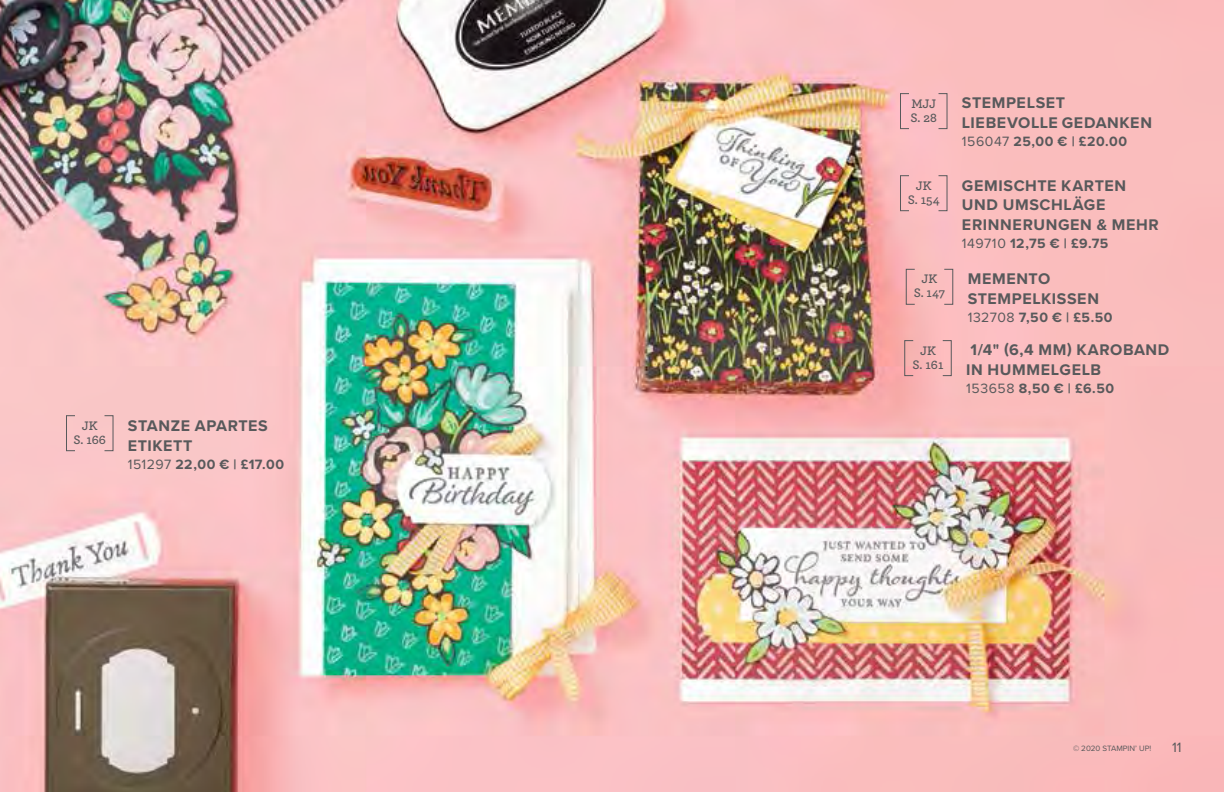
<style>
.page{position:relative;width:1224px;height:792px;background:#fff}
.page>*{position:absolute;margin:0;border:0;box-sizing:border-box;transform-origin:0 0}
.t1{font:700 16px/20px "Proxima Nova";letter-spacing:.04em;color:#58595b}
.t2{font:700 14px "Proxima Nova";letter-spacing:.04em;color:#58595b}
.t3{font:14px "Proxima Nova";color:#58595b}
.t4{font:600 13px/14px "Archer";color:#58595b;text-align:center}
.t5{font:8px "Proxima Nova";color:#58595b}
.s1{font-weight:400}
</style>
<div class="page">
<img style="left:0;top:0;width:1224px;height:792px">
<div style="left:66px;top:415px;width:10px;height:36px;border:1px solid #58595b"></div>
<div style="left:904px;top:340px;width:10px;height:36px;border:1px solid #58595b"></div>
<div style="left:942px;top:340px;width:10px;height:36px;border:1px solid #58595b"></div>
<div style="left:900px;top:93px;width:10px;height:36px;border:1px solid #58595b"></div>
<div style="left:900px;top:175px;width:10px;height:36px;border:1px solid #58595b"></div>
<div style="left:906px;top:269px;width:9px;height:36px;border:1px solid #58595b"></div>
<div style="left:944px;top:269px;width:9px;height:36px;border:1px solid #58595b"></div>
<p class="t4" style="left:73px;top:418px;width:34px">JK<br>S. 166</p>
<p class="t1" style="left:128px;top:415px;width:141px">STANZE APARTES<br>ETIKETT</p>
<p class="t2" style="left:128px;top:453px;width:158px"><span class="s1">151297</span> 22,00 € | £17.00</p>
<p class="t4" style="left:911px;top:96px;width:28px;text-align:left">MJJ<br>S. 28</p>
<p class="t1" style="left:962px;top:93px;width:192px">STEMPELSET<br>LIEBEVOLLE GEDANKEN</p>
<p class="t2" style="left:962px;top:131px;width:167px"><span class="s1">156047</span> 25,00 € | £20.00</p>
<p class="t4" style="left:908px;top:178px;width:33px">JK<br>S. 154</p>
<p class="t1" style="left:962px;top:175px;width:198px">GEMISCHTE KARTEN<br>UND UMSCHLÄGE<br>ERINNERUNGEN &amp; MEHR</p>
<p class="t2" style="left:962px;top:233px;width:148px"><span class="s1">149710</span> 12,75 € | £9.75</p>
<p class="t4" style="left:914px;top:271px;width:33px">JK<br>S. 147</p>
<p class="t1" style="left:968px;top:268px;width:133px">MEMENTO<br>STEMPELKISSEN</p>
<p class="t2" style="left:968px;top:307px;width:146px"><span class="s1">132708</span> 7,50 € | £5.50</p>
<p class="t4" style="left:913px;top:343px;width:32px">JK<br>S. 161</p>
<p class="t1" style="left:966px;top:340px;width:205px">1/4" (6,4 MM) KAROBAND<br>IN HUMMELGELB</p>
<p class="t2" style="left:966px;top:378px;width:150px"><span class="s1">153658</span> 8,50 € | £6.50</p>
<p class="t5" style="left:1073px;top:742px;width:80px">© 2020 STAMPIN’ UP!</p>
<p class="t3" style="left:1172px;top:737px;width:11px">11</p>
</div>
